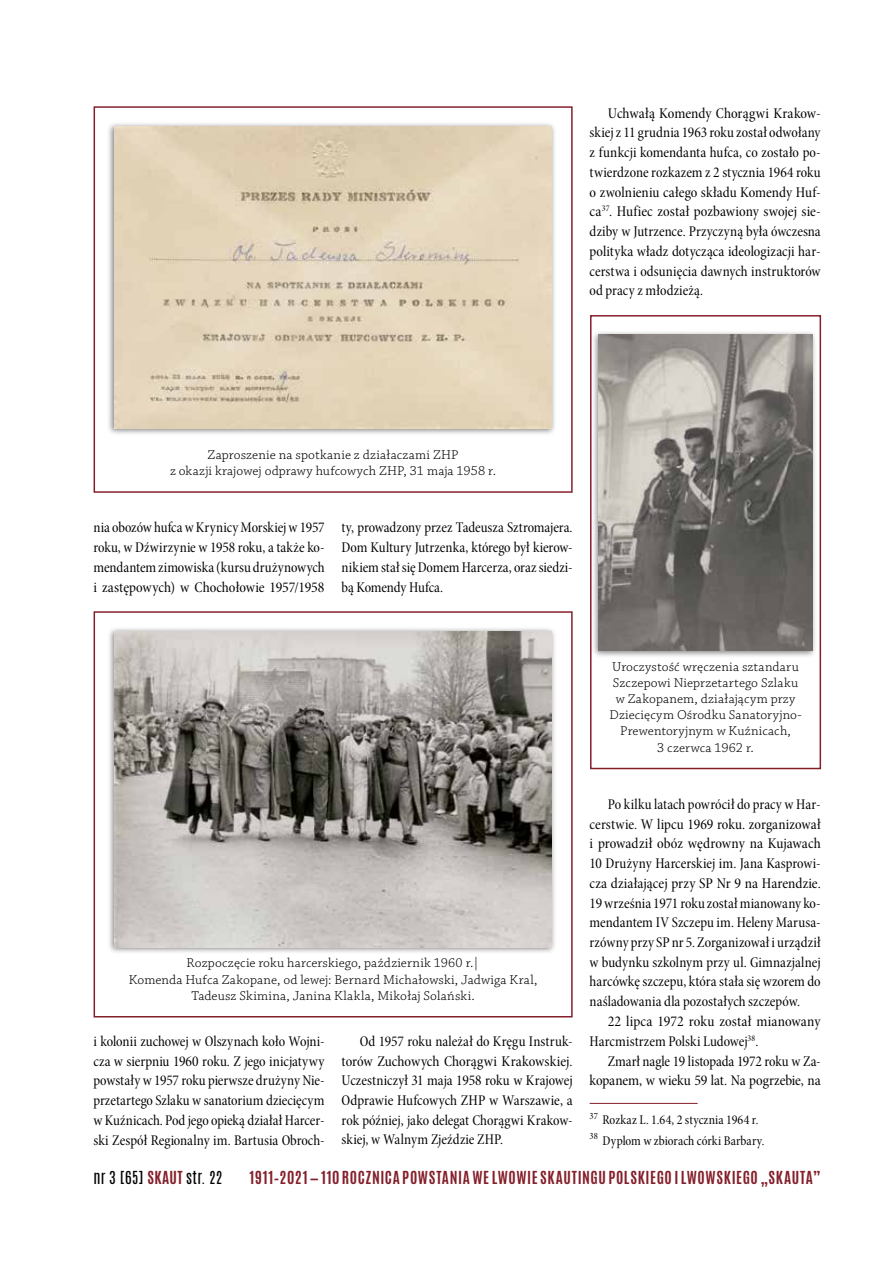
<style>
.page{position:relative;width:893px;height:1263px;background:#fff}
.page>*{position:absolute;margin:0;border:0;box-sizing:border-box;transform-origin:0 0}
.t1{font:15px/19.8px "Minion Pro Cn Subh";color:#000;text-align:justify}
.t2{font:700 15px "Antonio";letter-spacing:.04em;color:#841f2a}
.t3{font:15px "Antonio";letter-spacing:.02em;color:#000}
.t4{font:13.5px/16.2px "Chaparral Pro Light Capt";letter-spacing:.015em;color:#000;text-align:center}
.t5{font:13.5px/20.1px "Minion Pro Cn Subh";letter-spacing:.005em;color:#000}
.s1{font-weight:700;color:#841f2a}
</style>
<div class="page">
<hr style="left:590px;top:1103px;width:108px;height:1px;background:#841f2a">
<div style="left:94px;top:611px;width:479px;height:406px;border:2px solid #841f2a"></div>
<div style="left:94px;top:106px;width:479px;height:387px;border:2px solid #841f2a"></div>
<div style="left:590px;top:315px;width:231px;height:454px;border:2px solid #841f2a"></div>
<div style="left:107px;top:626px;width:449px;height:328px;background:#000;opacity:.5"></div>
<img style="left:114px;top:631px;width:438px;height:316px">
<div style="left:107px;top:121px;width:449px;height:314px;background:#000;opacity:.5"></div>
<img style="left:114px;top:126px;width:438px;height:302px">
<div style="left:591px;top:330px;width:226px;height:328px;background:#000;opacity:.5"></div>
<img style="left:599px;top:335px;width:213px;height:316px">
<p class="t1" style="left:590px;top:103px;width:233px;text-indent:18px">Uchwałą Komendy Chorągwi Krakow&shy;skiej z 11 grudnia 1963 roku został odwołany z funkcji komendanta hufca, co zostało po&shy;twierdzone rozkazem z 2 stycznia 1964 roku o zwolnieniu całego składu Komendy Huf&shy;ca<sup>37</sup>. Hufiec został pozbawiony swojej sie&shy;dziby w Jutrzence. Przyczyną była ówczesna polityka władz dotycząca ideologizacji har&shy;cerstwa i odsunięcia dawnych instruktorów od pracy z młodzieżą.</p>
<p class="t4" style="left:170px;top:447px;width:328px">Zaproszenie na spotkanie z działaczami ZHP<br>z okazji krajowej odprawy hufcowych ZHP, 31 maja 1958 r.</p>
<p class="t1" style="left:94px;top:518px;width:233px">nia obozów hufca w Krynicy Morskiej w 1957 roku, w Dźwirzynie w 1958 roku, a także ko&shy;mendantem zimowiska (kursu drużynowych i zastępowych) w Chochołowie 1957/1958</p>
<p class="t1" style="left:342px;top:518px;width:233px">ty, prowadzony przez Tadeusza Sztromajera.<br>Dom Kultury Jutrzenka, którego był kierow&shy;nikiem stał się Domem Harcerza, oraz siedzi&shy;bą Komendy Hufca.</p>
<p class="t4" style="left:609px;top:659px;width:194px">Uroczystość wręczenia sztandaru<br>Szczepowi Nieprzetartego Szlaku w Zakopanem, działającym przy<br>Dziecięcym Ośrodku Sanatoryjno-<br>Prewentoryjnym w Kuźnicach,<br>3 czerwca 1962 r.</p>
<p class="t4" style="left:129px;top:955px;width:410px">Rozpoczęcie roku harcerskiego, październik 1960 r.|<br>Komenda Hufca Zakopane, od lewej: Bernard Michałowski, Jadwiga Kral,<br>Tadeusz Skimina, Janina Klakla, Mikołaj Solański.</p>
<p class="t1" style="left:94px;top:1031px;width:233px">i kolonii zuchowej w Olszynach koło Wojni&shy;cza w sierpniu 1960 roku. Z jego inicjatywy powstały w 1957 roku pierwsze drużyny Nie&shy;przetartego Szlaku w sanatorium dziecięcym w Kuźnicach. Pod jego opieką działał Harcer&shy;ski Zespół Regionalny im. Bartusia Obroch-</p>
<p class="t1" style="left:342px;top:1031px;width:233px;text-indent:18px">Od 1957 roku należał do Kręgu Instruk&shy;torów Zuchowych Chorągwi Krakowskiej.<br>Uczestniczył 31 maja 1958 roku w Krajowej Odprawie Hufcowych ZHP w Warszawie, a rok później, jako delegat Chorągwi Krakow&shy;skiej, w Walnym Zjeździe ZHP.</p>
<p class="t1" style="left:590px;top:794px;width:233px;text-indent:18px">Po kilku latach powrócił do pracy w Har&shy;cerstwie. W lipcu 1969 roku. zorganizował i prowadził obóz wędrowny na Kujawach 10 Drużyny Harcerskiej im. Jana Kasprowi&shy;cza działającej przy SP Nr 9 na Harendzie.<br>19 września 1971 roku został mianowany ko&shy;mendantem IV Szczepu im. Heleny Marusa&shy;rzówny przy SP nr 5. Zorganizował i urządził w budynku szkolnym przy ul. Gimnazjalnej harcówkę szczepu, która stała się wzorem do naśladowania dla pozostałych szczepów.</p>
<p class="t1" style="left:590px;top:1011px;width:233px;text-indent:18px">22 lipca 1972 roku został mianowany<br>Harcmistrzem Polski Ludowej<sup>38</sup>.</p>
<p class="t1" style="left:590px;top:1051px;width:233px;text-align:right">Zmarł nagle 19 listopada 1972 roku w Za&shy;kopanem, w wieku 59 lat. Na pogrzebie, na</p>
<p class="t5" style="left:590px;top:1110px;width:176px"><sup>37</sup> Rozkaz L. 1.64, 2 stycznia 1964 r.<br><sup>38</sup> Dyplom w zbiorach córki Barbary.</p>
<p class="t3" style="left:94px;top:1166px;width:130px">NR 3 [65] <span class="s1">SKAUT</span> STR. 22</p>
<p class="t2" style="left:249px;top:1166px;width:573px">1911–2021 — 110 ROCZNICA POWSTANIA WE LWOWIE SKAUTINGU POLSKIEGO I LWOWSKIEGO „SKAUTA”</p>
</div>
